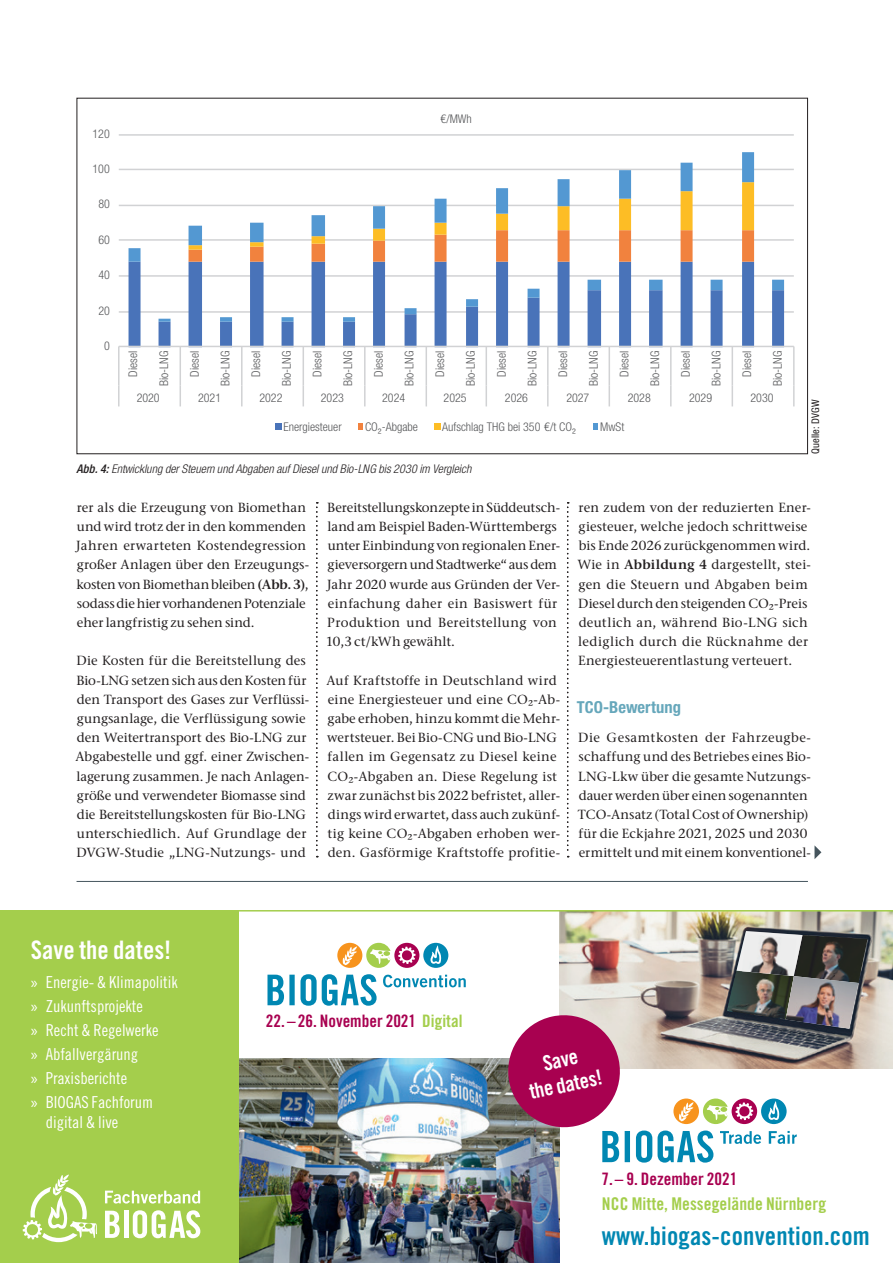
<style>
.page{position:relative;width:893px;height:1263px;background:#fff}
.page>*{position:absolute;margin:0;border:0;box-sizing:border-box;transform-origin:0 0}
.t1{font:25.5px "Trade Gothic Bold Cond Twenty";letter-spacing:.005em;color:#0087b2}
.t2{font:25.5px "Trade Gothic Bold Cond Twenty";color:#fff}
.t3{font:21px/25.2px "Trade Gothic Bold Cond Twenty";color:#fff;text-align:center}
.t4{font:17.55px "Trade Gothic Bold Cond Twenty";letter-spacing:.005em;color:#a4ce4c}
.t5{font:17.1px "Trade Gothic Bold Cond Twenty";color:#a80150}
.t6{font:16.5px/24px "Trade Gothic Cond Eighteen";color:#fff}
.t7{font:700 condensed 16.5px "Helvetica Neue LT Std";color:#66a7bb}
.t8{font:500 13.2px/19.2px "Stone Serif ITC Pro";letter-spacing:.005em;color:#231f20}
.t9{font:300 condensed 12px "Helvetica Neue LT Std";color:#57585a}
.t10{font:italic 300 condensed 12px "Helvetica Neue LT Std";letter-spacing:.005em;color:#231f20}
.t11{font:condensed 10.5px "Helvetica Neue LT Std";letter-spacing:.015em;color:#231f20}
.s1{font-weight:500}
.s2{font-weight:600}
.s3{font-family:"Myriad Pro"}
.s4{color:#a4ce4c}
</style>
<div class="page">
<svg style="left:316px;top:502px;width:2px;height:355px"></svg>
<svg style="left:567px;top:502px;width:2px;height:355px"></svg>
<hr style="left:119px;top:311px;width:675px;height:2px;background:#d1d2d4">
<hr style="left:119px;top:275px;width:675px;height:2px;background:#d1d2d4">
<hr style="left:119px;top:239px;width:675px;height:2px;background:#d1d2d4">
<hr style="left:119px;top:205px;width:675px;height:1px;background:#d1d2d4">
<hr style="left:119px;top:169px;width:675px;height:1px;background:#d1d2d4">
<hr style="left:119px;top:134px;width:675px;height:2px;background:#d1d2d4">
<svg style="left:129px;top:322px;width:655px;height:24px"></svg>
<svg style="left:129px;top:152px;width:655px;height:170px"></svg>
<hr style="left:119px;top:346px;width:675px;height:1px;background:#d1d2d4">
<hr style="left:118px;top:346px;width:2px;height:39px;background:#d1d2d4">
<hr style="left:180px;top:346px;width:1px;height:39px;background:#d1d2d4">
<hr style="left:241px;top:346px;width:2px;height:39px;background:#d1d2d4">
<hr style="left:303px;top:346px;width:1px;height:39px;background:#d1d2d4">
<hr style="left:364px;top:346px;width:2px;height:39px;background:#d1d2d4">
<hr style="left:426px;top:346px;width:1px;height:39px;background:#d1d2d4">
<hr style="left:486px;top:346px;width:1px;height:39px;background:#d1d2d4">
<hr style="left:547px;top:346px;width:2px;height:39px;background:#d1d2d4">
<hr style="left:609px;top:346px;width:1px;height:39px;background:#d1d2d4">
<hr style="left:670px;top:346px;width:2px;height:39px;background:#d1d2d4">
<hr style="left:732px;top:346px;width:1px;height:39px;background:#d1d2d4">
<hr style="left:793px;top:346px;width:2px;height:39px;background:#d1d2d4">
<hr style="left:118px;top:385px;width:2px;height:21px;background:#d1d2d4">
<svg style="left:180px;top:385px;width:1px;height:21px"></svg>
<hr style="left:241px;top:385px;width:2px;height:21px;background:#d1d2d4">
<svg style="left:303px;top:385px;width:1px;height:21px"></svg>
<hr style="left:364px;top:385px;width:2px;height:21px;background:#d1d2d4">
<svg style="left:426px;top:385px;width:1px;height:21px"></svg>
<svg style="left:486px;top:385px;width:1px;height:21px"></svg>
<hr style="left:547px;top:385px;width:2px;height:21px;background:#d1d2d4">
<svg style="left:609px;top:385px;width:1px;height:21px"></svg>
<hr style="left:670px;top:385px;width:2px;height:21px;background:#d1d2d4">
<svg style="left:732px;top:385px;width:1px;height:21px"></svg>
<hr style="left:793px;top:385px;width:2px;height:21px;background:#d1d2d4">
<svg style="left:276px;top:424px;width:6px;height:6px"></svg>
<svg style="left:358px;top:424px;width:5px;height:6px"></svg>
<svg style="left:435px;top:424px;width:6px;height:6px"></svg>
<svg style="left:594px;top:424px;width:4px;height:6px"></svg>
<svg style="left:814px;top:845px;width:7px;height:14px"></svg>
<hr style="left:77px;top:881px;width:731px;height:1px;background:#45555d">
<img style="left:238px;top:1059px;width:322px;height:204px">
<div style="left:0;top:910px;width:238px;height:353px;background:#a4ce4c"></div>
<svg style="left:105px;top:1211px;width:15px;height:27px"></svg>
<hr style="left:124px;top:1211px;width:4px;height:27px;background:#fff">
<svg style="left:133px;top:1210px;width:67px;height:28px"></svg>
<svg style="left:105px;top:1190px;width:95px;height:13px"></svg>
<svg style="left:23px;top:1174px;width:74px;height:68px"></svg>
<img style="left:560px;top:911px;width:333px;height:157px">
<hr style="left:0;top:910px;width:893px;height:1px;background:#a4ce4c">
<svg style="left:267px;top:974px;width:110px;height:32px"></svg>
<svg style="left:337px;top:943px;width:111px;height:25px"></svg>
<svg style="left:383px;top:975px;width:83px;height:12px"></svg>
<img style="left:503px;top:931px;width:364px;height:231px">
<p class="t9" style="left:92px;top:126px;width:19px">120</p>
<p class="t9" style="left:92px;top:162px;width:19px">100</p>
<p class="t9" style="left:98px;top:197px;width:13px">80</p>
<p class="t9" style="left:98px;top:233px;width:13px">60</p>
<p class="t9" style="left:98px;top:268px;width:13px">40</p>
<p class="t9" style="left:98px;top:303px;width:13px">20</p>
<p class="t9" style="left:104px;top:339px;width:7px">0</p>
<p class="t9" style="left:441px;top:112px;width:33px">€/MWh</p>
<p class="t9" style="left:126px;top:376px;width:27px;rotate:-90deg">Diesel</p>
<p class="t9" style="left:157px;top:386px;width:37px;rotate:-90deg">Bio-LNG</p>
<p class="t9" style="left:188px;top:376px;width:27px;rotate:-90deg">Diesel</p>
<p class="t9" style="left:218px;top:386px;width:37px;rotate:-90deg">Bio-LNG</p>
<p class="t9" style="left:249px;top:376px;width:27px;rotate:-90deg">Diesel</p>
<p class="t9" style="left:280px;top:386px;width:37px;rotate:-90deg">Bio-LNG</p>
<p class="t9" style="left:310px;top:376px;width:27px;rotate:-90deg">Diesel</p>
<p class="t9" style="left:341px;top:386px;width:37px;rotate:-90deg">Bio-LNG</p>
<p class="t9" style="left:372px;top:376px;width:27px;rotate:-90deg">Diesel</p>
<p class="t9" style="left:402px;top:386px;width:37px;rotate:-90deg">Bio-LNG</p>
<p class="t9" style="left:433px;top:376px;width:27px;rotate:-90deg">Diesel</p>
<p class="t9" style="left:464px;top:386px;width:37px;rotate:-90deg">Bio-LNG</p>
<p class="t9" style="left:495px;top:376px;width:27px;rotate:-90deg">Diesel</p>
<p class="t9" style="left:525px;top:386px;width:37px;rotate:-90deg">Bio-LNG</p>
<p class="t9" style="left:556px;top:376px;width:27px;rotate:-90deg">Diesel</p>
<p class="t9" style="left:587px;top:386px;width:37px;rotate:-90deg">Bio-LNG</p>
<p class="t9" style="left:617px;top:376px;width:27px;rotate:-90deg">Diesel</p>
<p class="t9" style="left:648px;top:386px;width:37px;rotate:-90deg">Bio-LNG</p>
<p class="t9" style="left:679px;top:376px;width:27px;rotate:-90deg">Diesel</p>
<p class="t9" style="left:709px;top:386px;width:37px;rotate:-90deg">Bio-LNG</p>
<p class="t9" style="left:740px;top:376px;width:27px;rotate:-90deg">Diesel</p>
<p class="t9" style="left:771px;top:386px;width:37px;rotate:-90deg">Bio-LNG</p>
<p class="t9" style="left:137px;top:390px;width:25px">2020</p>
<p class="t9" style="left:198px;top:390px;width:25px">2021</p>
<p class="t9" style="left:259px;top:390px;width:25px">2022</p>
<p class="t9" style="left:321px;top:390px;width:25px">2023</p>
<p class="t9" style="left:382px;top:390px;width:25px">2024</p>
<p class="t9" style="left:444px;top:390px;width:25px">2025</p>
<p class="t9" style="left:505px;top:390px;width:25px">2026</p>
<p class="t9" style="left:566px;top:390px;width:25px">2027</p>
<p class="t9" style="left:628px;top:390px;width:25px">2028</p>
<p class="t9" style="left:689px;top:390px;width:25px">2029</p>
<p class="t9" style="left:750px;top:390px;width:25px">2030</p>
<p class="t9" style="left:378px;top:426px;width:5px">2</p>
<p class="t9" style="left:442px;top:420px;width:132px">Aufschlag THG bei 350 €/t CO</p>
<p class="t9" style="left:572px;top:426px;width:5px">2</p>
<p class="t9" style="left:600px;top:420px;width:25px">MwSt</p>
<p class="t10" style="left:77px;top:462px;width:396px"><span class="s1">Abb. 4:</span> Entwicklung der Steuern und Abgaben auf Diesel und Bio-LNG bis 2030 im Vergleich</p>
<p class="t9" style="left:283px;top:420px;width:60px">Energiesteuer</p>
<p class="t9" style="left:365px;top:420px;width:54px">CO -Abgabe</p>
<p class="t11" style="left:809px;top:454px;width:56px;rotate:-90deg">Quelle: DVGW</p>
<p class="t8" style="left:76px;top:498px;width:234px">rer als die Erzeugung von Biomethan und wird trotz der in den kommenden Jahren erwarteten Kostendegression großer Anlagen über den Erzeugungs&shy;kosten von Biomethan bleiben <span class="s2">(Abb. 3)</span>, sodass die hier vorhandenen Potenziale eher langfristig zu sehen sind.</p>
<p class="t8" style="left:76px;top:651px;width:235px">Die Kosten für die Bereitstellung des Bio-LNG setzen sich aus den Kosten für den Transport des Gases zur Verflüssi&shy;gungsanlage, die Verflüssigung sowie den Weitertransport des Bio-LNG zur Abgabestelle und ggf. einer Zwischen&shy;lagerung zusammen. Je nach Anlagen&shy;größe und verwendeter Biomasse sind die Bereitstellungskosten für Bio-LNG unterschiedlich. Auf Grundlage der DVGW-Studie „LNG-Nutzungs- und</p>
<p class="t8" style="left:326px;top:498px;width:236px">Bereitstellungskonzepte in Süddeutsch&shy;land am Beispiel Baden-Württembergs unter Einbindung von regionalen Ener&shy;gieversorgern und Stadtwerke“ aus dem Jahr 2020 wurde aus Gründen der Ver&shy;einfachung daher ein Basiswert für Produktion und Bereitstellung von 10,3 ct/kWh gewählt.</p>
<p class="t8" style="left:326px;top:670px;width:235px">Auf Kraftstoffe in Deutschland wird eine Energiesteuer und eine CO2-Ab&shy;gabe erhoben, hinzu kommt die Mehr&shy;wertsteuer. Bei Bio-CNG und Bio-LNG fallen im Gegensatz zu Diesel keine CO2-Abgaben an. Diese Regelung ist zwar zunächst bis 2022 befristet, aller&shy;dings wird erwartet, dass auch zukünf&shy;tig keine CO2-Abgaben erhoben wer&shy;den. Gasförmige Kraftstoffe profitie-</p>
<p class="t8" style="left:577px;top:498px;width:235px">ren zudem von der reduzierten Ener&shy;giesteuer, welche jedoch schrittweise bis Ende 2026 zurückgenommen wird.<br>Wie in <span class="s2">Abbildung 4</span> dargestellt, stei&shy;gen die Steuern und Abgaben beim Diesel durch den steigenden CO2-Preis deutlich an, während Bio-LNG sich lediglich durch die Rücknahme der Energiesteuerentlastung verteuert.</p>
<p class="t7" style="left:577px;top:697px;width:106px">TCO-Bewertung</p>
<p class="t8" style="left:578px;top:728px;width:235px">Die Gesamtkosten der Fahrzeugbe&shy;schaffung und des Betriebes eines Bio-LNG-Lkw über die gesamte Nutzungs&shy;dauer werden über einen sogenannten TCO-Ansatz (Total Cost of Ownership) für die Eckjahre 2021, 2025 und 2030 ermittelt und mit einem konventionel-</p>
<h1 class="t2" style="left:31px;top:934px;width:142px">Save the dates!</h1>
<p class="t6" style="left:31px;top:970px;width:149px"><span class="s3">»</span> Energie- &amp; Klimapolitik <span class="s3">»</span> Zukunftsprojekte<br><span class="s3">»</span> Recht &amp; Regelwerke<br><span class="s3">»</span> Abfallvergärung<br><span class="s3">»</span> Praxisberichte<br><span class="s3">»</span> BIOGAS Fachforum</p>
<p class="t6" style="left:46px;top:1110px;width:74px">digital &amp; live</p>
<p class="t5" style="left:266px;top:1010px;width:198px">22. – 26. November 2021 <span class="s4">Digital</span></p>
<h2 class="t3" style="left:522px;top:1055px;width:76px;rotate:-12deg">Save<br>the dates!</h2>
<p class="t5" style="left:601px;top:1169px;width:137px">7. – 9. Dezember 2021</p>
<h3 class="t4" style="left:602px;top:1193px;width:226px">NCC Mitte, Messegelände Nürnberg</h3>
<h1 class="t1" style="left:602px;top:1220px;width:270px">www.biogas-convention.com</h1>
</div>
